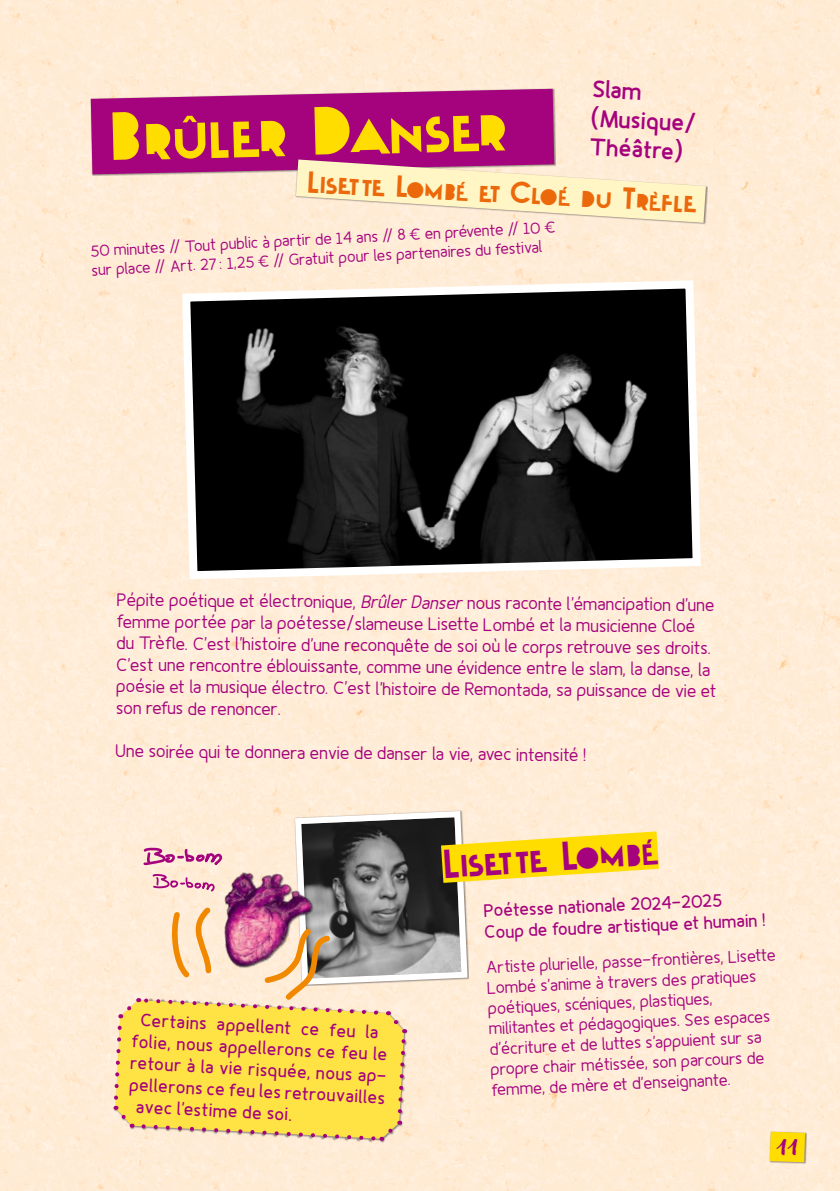
<style>
.page{position:relative;width:840px;height:1191px;background:#fff}
.page>*{position:absolute;margin:0;border:0;box-sizing:border-box;transform-origin:0 0}
.t1{font:72px "Explosion";color:#fd0}
.t2{font:43.2px "Explosion";color:#a5027d}
.t3{font:32.4px "Explosion";color:#eb690b}
.t4{font:900 24px/28.8px "Fineness Pro";color:#a5027d}
.t5{font:20px "Blemished";color:#a5027d}
.t6{font:18px/21.4px "Fineness Pro";color:#a5027d}
.t7{font:700 18px/22px "Fineness Pro";color:#a5027d}
.t8{font:17px/20.4px "Fineness Pro";color:#a5027d}
.t9{font:16px/19.2px "Fineness Pro";color:#a5027d}
.s1{font-style:italic}
</style>
<div class="page">
<div style="left:0;top:0;width:839px;height:1191px;background:#ffecd7"></div>
<div style="left:295px;top:159px;width:412px;height:66px;background:#1a171c;opacity:.45"></div>
<svg style="left:91px;top:89px;width:614px;height:134px"></svg>
<svg style="left:178px;top:276px;width:526px;height:307px;background:#413f3d"></svg>
<svg style="left:111px;top:808px;width:586px;height:334px"></svg>
<div style="left:768px;top:1131px;width:38px;height:33px;background:#1a171c;opacity:.45"></div>
<svg style="left:769px;top:1131px;width:35px;height:31px"></svg>
<h3 class="t4" style="left:594px;top:75px;width:107px;rotate:3deg">Slam (Musique/<br>Théâtre)</h3>
<h3 class="t3" style="left:307px;top:166px;width:391px;rotate:3deg">Lisette Lombé et Cloé du Trèfle</h3>
<h1 class="t1" style="left:107px;top:103px;width:399px;rotate:-2deg">Brûler Danser</h1>
<p class="t9" style="left:91px;top:241px;width:467px;rotate:-3deg">50 minutes // Tout public à partir de 14 ans // 8 € en prévente // 10 € sur place // Art. 27 : 1,25 € // Gratuit pour les partenaires du festival</p>
<p class="t6" style="left:117px;top:592px;width:601px">Pépite poétique et électronique, <span class="s1">Brûler Danser</span> nous raconte l’émancipation d’une femme portée par la poétesse/slameuse Lisette Lombé et la musicienne Cloé du Trèfle. C’est l’histoire d’une reconquête de soi où le corps retrouve ses droits.<br>C’est une rencontre éblouissante, comme une évidence entre le slam, la danse, la poésie et la musique électro. C’est l’histoire de Remontada, sa puissance de vie et</p>
<p class="t6" style="left:117px;top:697px;width:167px">son refus de renoncer.</p>
<p class="t6" style="left:116px;top:742px;width:472px">Une soirée qui te donnera envie de danser la vie, avec intensité !</p>
<p class="t7" style="left:142px;top:1009px;width:239px;rotate:3deg">Certains appellent ce feu la</p>
<p class="t7" style="left:133px;top:1030px;width:257px;rotate:3deg">folie, nous appellerons ce feu le</p>
<p class="t7" style="left:132px;top:1051px;width:257px;rotate:3deg">retour à la vie risquée, nous ap-</p>
<p class="t7" style="left:131px;top:1073px;width:258px;rotate:3deg">pellerons ce feu les retrouvailles</p>
<p class="t7" style="left:137px;top:1095px;width:158px;rotate:3deg">avec l’estime de soi.</p>
<h2 class="t2" style="left:440px;top:843px;width:217px;rotate:-4deg">Lisette Lombé</h2>
<p class="t7" style="left:483px;top:900px;width:282px;rotate:-3deg">Poétesse nationale 2024-2025<br>Coup de foudre artistique et humain !</p>
<p class="t8" style="left:485px;top:958px;width:292px;rotate:-3deg">Artiste plurielle, passe-frontières, Lisette Lombé s’anime à travers des pratiques poétiques, scéniques, plastiques, militantes et pédagogiques. Ses espaces d’écriture et de luttes s’appuient sur sa propre chair métissée, son parcours de femme, de mère et d’enseignante.</p>
<p class="t5" style="left:776px;top:1133px;width:23px">11</p>
</div>
